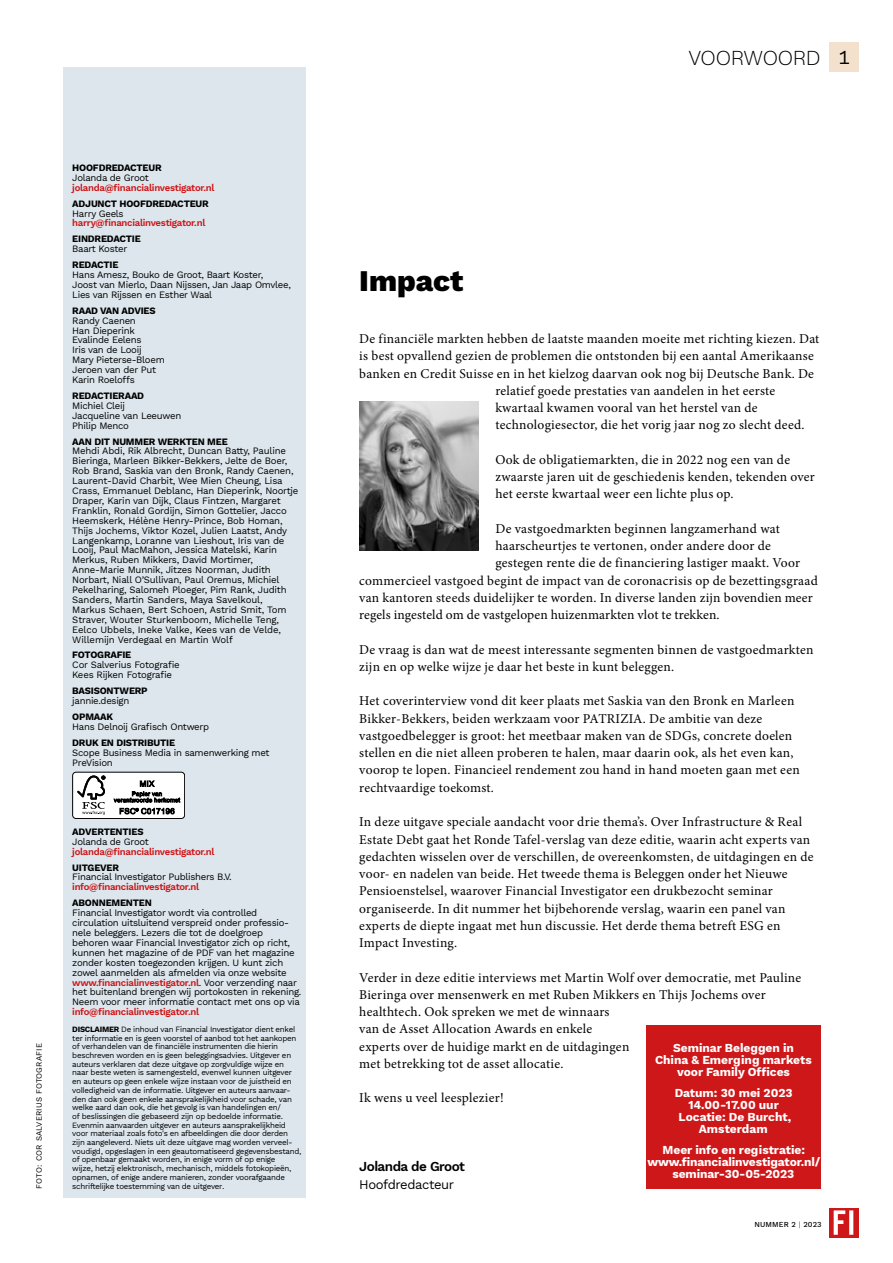
<style>
.page{position:relative;width:893px;height:1263px;background:#fff}
.page>*{position:absolute;margin:0;border:0;box-sizing:border-box;transform-origin:0 0}
.t1{font:800 30px "Work Sans";color:#000}
.t2{font:300 21px "Work Sans";letter-spacing:-.015em;color:#000}
.t3{font:19.5px "Work Sans";color:#000}
.t4{font:13.5px/17.2px "Minion Pro";letter-spacing:.02em;color:#000}
.t5{font:600 13.5px "Work Sans";letter-spacing:-.04em;color:#000}
.t6{font:13.05px "Work Sans";letter-spacing:-.03em;color:#000}
.t7{font:700 12px/12px "Work Sans";color:#fff;text-align:center}
.t8{font:9.6px/9.9px "Work Sans";letter-spacing:-.03em;color:#000}
.t9{font:700 9.6px "Work Sans";letter-spacing:-.02em;color:#000}
.t10{font:600 9.6px "Work Sans";letter-spacing:-.03em;color:#cd1719}
.t11{font:7.95px/8.7px "Work Sans";letter-spacing:-.03em;color:#000}
.t12{font:7.95px "Work Sans";letter-spacing:.02em;color:#000}
.t13{font:500 7.5px "Work Sans";letter-spacing:.02em;color:#000}
.s1{font-weight:600;color:#cd1719}
.s2{font-weight:700}
.s3{font-weight:400;color:#cd1719}
</style>
<div class="page">
<div style="left:64px;top:67px;width:242px;height:1130px;background:#dce6ec"></div>
<div style="left:829px;top:43px;width:30px;height:29px;background:#f3e1ce"></div>
<svg style="left:829px;top:1208px;width:30px;height:29px"></svg>
<svg style="left:834px;top:1210px;width:19px;height:25px"></svg>
<img style="left:359px;top:401px;width:119px;height:149px">
<div style="left:646px;top:1024px;width:175px;height:164px;background:#cd1719"></div>
<div style="left:73px;top:772px;width:112px;height:46px;background:#fff;border-radius:3px"></div>
<div style="left:72px;top:772px;width:113px;height:47px;border:1px solid #000;border-radius:3px"></div>
<svg style="left:77px;top:775px;width:28px;height:40px"></svg>
<svg style="left:114px;top:780px;width:66px;height:34px"></svg>
<p class="t12" style="left:33px;top:1188px;width:147px;rotate:-90deg">FOTO: COR SALVERIUS FOTOGRAFIE</p>
<p class="t9" style="left:72px;top:160px;width:91px">HOOFDREDACTEUR</p>
<p class="t8" style="left:72px;top:172px;width:78px">Jolanda de Groot</p>
<p class="t10" style="left:72px;top:180px;width:144px">jolanda@financialinvestigator.nl</p>
<p class="t9" style="left:72px;top:196px;width:138px">ADJUNCT HOOFDREDACTEUR</p>
<p class="t8" style="left:72px;top:208px;width:53px">Harry Geels</p>
<p class="t10" style="left:72px;top:216px;width:135px">harry@financialinvestigator.nl</p>
<p class="t9" style="left:72px;top:232px;width:70px">EINDREDACTIE</p>
<p class="t8" style="left:72px;top:244px;width:57px">Baart Koster</p>
<p class="t9" style="left:72px;top:258px;width:48px">REDACTIE</p>
<p class="t8" style="left:72px;top:269px;width:220px">Hans Amesz, Bouko de Groot, Baart Koster,<br>Joost van Mierlo, Daan Nijssen, Jan Jaap Omvlee,<br>Lies van Rijssen en Esther Waal</p>
<p class="t9" style="left:72px;top:303px;width:85px">RAAD VAN ADVIES</p>
<p class="t8" style="left:72px;top:315px;width:94px">Randy Caenen<br>Han Dieperink<br>Evalinde Eelens<br>Iris van de Looij<br>Mary Pieterse-Bloem<br>Jeroen van der Put<br>Karin Roeloffs</p>
<p class="t9" style="left:72px;top:388px;width:73px">REDACTIERAAD</p>
<p class="t8" style="left:72px;top:400px;width:110px">Michiel Cleij<br>Jacqueline van Leeuwen<br>Philip Menco</p>
<p class="t9" style="left:72px;top:434px;width:157px">AAN DIT NUMMER WERKTEN MEE</p>
<p class="t8" style="left:72px;top:446px;width:228px">Mehdi Abdi, Rik Albrecht, Duncan Batty, Pauline Bieringa, Marleen Bikker-Bekkers, Jelte de Boer, Rob Brand, Saskia van den Bronk, Randy Caenen, Laurent-David Charbit, Wee Mien Cheung, Lisa Crass, Emmanuel Deblanc, Han Dieperink, Noortje Draper, Karin van Dijk, Claus Fintzen, Margaret Franklin, Ronald Gordijn, Simon Gottelier, Jacco Heemskerk, Hélène Henry-Prince, Bob Homan, Thijs Jochems, Viktor Kozel, Julien Laatst, Andy Langenkamp, Loranne van Lieshout, Iris van de Looij, Paul MacMahon, Jessica Matelski, Karin Merkus, Ruben Mikkers, David Mortimer, Anne-Marie Munnik, Jitzes Noorman, Judith Norbart, Niall O’Sullivan, Paul Oremus, Michiel Pekelharing, Salomeh Ploeger, Pim Rank, Judith Sanders, Martin Sanders, Maya Savelkoul,<br>Markus Schaen, Bert Schoen, Astrid Smit, Tom Straver, Wouter Sturkenboom, Michelle Teng, Eelco Ubbels, Ineke Valke, Kees van de Velde, Willemijn Verdegaal en Martin Wolf</p>
<p class="t9" style="left:72px;top:648px;width:61px">FOTOGRAFIE</p>
<p class="t8" style="left:72px;top:660px;width:109px">Cor Salverius Fotografie<br>Kees Rijken Fotografie</p>
<p class="t9" style="left:72px;top:684px;width:77px">BASISONTWERP</p>
<p class="t8" style="left:72px;top:695px;width:59px">jannie.design</p>
<p class="t9" style="left:72px;top:709px;width:42px">OPMAAK</p>
<p class="t8" style="left:72px;top:721px;width:138px">Hans Delnoij Grafisch Ontwerp</p>
<p class="t9" style="left:72px;top:735px;width:104px">DRUK EN DISTRIBUTIE</p>
<p class="t8" style="left:72px;top:747px;width:199px">Scope Business Media in samenwerking met<br>PreVision</p>
<p class="t9" style="left:72px;top:824px;width:73px">ADVERTENTIES</p>
<p class="t8" style="left:72px;top:836px;width:78px">Jolanda de Groot</p>
<p class="t10" style="left:72px;top:844px;width:144px">jolanda@financialinvestigator.nl</p>
<p class="t9" style="left:72px;top:860px;width:48px">UITGEVER</p>
<p class="t8" style="left:72px;top:872px;width:161px">Financial Investigator Publishers B.V.</p>
<p class="t10" style="left:72px;top:880px;width:128px">info@financialinvestigator.nl</p>
<p class="t9" style="left:72px;top:896px;width:81px">ABONNEMENTEN</p>
<p class="t8" style="left:72px;top:907px;width:231px">Financial Investigator wordt via controlled circulation uitsluitend verspreid onder professio&shy;nele beleggers. Lezers die tot de doelgroep behoren waar Financial Investigator zich op richt, kunnen het magazine of de PDF van het magazine zonder kosten toegezonden krijgen. U kunt zich zowel aanmelden als afmelden via onze website <span class="s1">www.financialinvestigator.nl</span>. Voor verzending naar het buitenland brengen wij portokosten in rekening.<br>Neem voor meer informatie contact met ons op via</p>
<p class="t10" style="left:72px;top:1005px;width:128px">info@financialinvestigator.nl</p>
<p class="t11" style="left:72px;top:1024px;width:231px"><span class="s2">DISCLAIMER</span> De inhoud van Financial Investigator dient enkel ter informatie en is geen voorstel of aanbod tot het aankopen of verhandelen van de financiële instrumenten die hierin beschreven worden en is geen beleggingsadvies. Uitgever en auteurs verklaren dat deze uitgave op zorgvuldige wijze en naar beste weten is samengesteld, evenwel kunnen -uitgever en auteurs op geen enkele wijze instaan voor de -juistheid en volledigheid van de informatie. Uitgever en auteurs aanvaar&shy;den dan ook geen enkele aansprakelijkheid voor schade, van welke aard dan ook, die het gevolg is van handelingen en/<br>of beslissingen die gebaseerd zijn op bedoelde informatie. -Evenmin aanvaarden uitgever en auteurs aansprakelijkheid voor materiaal zoals foto's en afbeeldingen die door derden zijn aan-geleverd. Niets uit deze uitgave mag worden verveel&shy;voudigd, -opgeslagen in een geautomatiseerd gegevensbestand, of openbaar gemaakt worden, in enige vorm of op enige<br>wijze, hetzij elektronisch, mechanisch, middels fotokopieën, opnamen, of enige andere manieren, zonder voorafgaande schriftelijke toestemming van de uitgever.</p>
<h2 class="t2" style="left:688px;top:42px;width:134px">VOORWOORD</h2>
<h3 class="t3" style="left:838px;top:43px;width:13px">1</h3>
<h1 class="t1" style="left:359px;top:258px;width:106px">Impact</h1>
<p class="t4" style="left:359px;top:330px;width:462px">De financiële markten hebben de laatste maanden moeite met richting kiezen. Dat</p>
<p class="t4" style="left:359px;top:347px;width:456px">is best opvallend gezien de problemen die ontstonden bij een aantal Amerikaanse</p>
<p class="t4" style="left:359px;top:365px;width:456px">banken en Credit Suisse en in het kielzog daarvan ook nog bij Deutsche Bank. De</p>
<p class="t4" style="left:495px;top:382px;width:281px">relatief goede prestaties van aandelen in het eerste</p>
<p class="t4" style="left:495px;top:399px;width:264px">kwartaal kwamen vooral van het herstel van de</p>
<p class="t4" style="left:495px;top:416px;width:311px">technologiesector, die het vorig jaar nog zo slecht deed.</p>
<p class="t4" style="left:495px;top:451px;width:321px">Ook de obligatiemarkten, die in 2022 nog een van de zwaarste jaren uit de geschiedenis kenden, tekenden over het eerste kwartaal weer een lichte plus op.</p>
<p class="t4" style="left:495px;top:520px;width:286px">De vastgoedmarkten beginnen langzamerhand wat</p>
<p class="t4" style="left:495px;top:537px;width:277px">haarscheurtjes te vertonen, onder andere door de</p>
<p class="t4" style="left:495px;top:554px;width:306px">gestegen rente die de financiering lastiger maakt. Voor</p>
<p class="t4" style="left:359px;top:572px;width:460px">commercieel vastgoed begint de impact van de coronacrisis op de bezettingsgraad</p>
<p class="t4" style="left:359px;top:589px;width:455px">van kantoren steeds duidelijker te worden. In diverse landen zijn bovendien meer</p>
<p class="t4" style="left:359px;top:606px;width:362px">regels ingesteld om de vastgelopen huizenmarkten vlot te trekken.</p>
<p class="t4" style="left:359px;top:641px;width:456px">De vraag is dan wat de meest interessante segmenten binnen de vastgoedmarkten zijn en op welke wijze je daar het beste in kunt beleggen.</p>
<p class="t4" style="left:359px;top:692px;width:442px">Het coverinterview vond dit keer plaats met Saskia van den Bronk en Marleen Bikker-Bekkers, beiden werkzaam voor PATRIZIA. De ambitie van deze vastgoedbelegger is groot: het meetbaar maken van de SDGs, concrete doelen stellen en die niet alleen proberen te halen, maar daarin ook, als het even kan, voorop te lopen. Financieel rendement zou hand in hand moeten gaan met een rechtvaardige toekomst.</p>
<p class="t4" style="left:359px;top:813px;width:456px">In deze uitgave speciale aandacht voor drie thema’s. Over Infrastructure &amp; Real Estate Debt gaat het Ronde Tafel-verslag van deze editie, waarin acht experts van gedachten wisselen over de verschillen, de overeenkomsten, de uitdagingen en de voor- en nadelen van beide. Het tweede thema is Beleggen onder het Nieuwe Pensioenstelsel, waarover Financial Investigator een drukbezocht seminar organiseerde. In dit nummer het bijbehorende verslag, waarin een panel van experts de diepte ingaat met hun discussie. Het derde thema betreft ESG en Impact Investing.</p>
<p class="t4" style="left:359px;top:969px;width:443px">Verder in deze editie interviews met Martin Wolf over democratie, met Pauline Bieringa over mensenwerk en met Ruben Mikkers en Thijs Jochems over healthtech. Ook spreken we met de winnaars<br>van de Asset Allocation Awards en enkele<br>experts over de huidige markt en de uitdagingen<br>met betrekking tot de asset allocatie.</p>
<p class="t4" style="left:359px;top:1089px;width:146px">Ik wens u veel leesplezier!</p>
<p class="t7" style="left:655px;top:1041px;width:158px">Seminar Beleggen in<br>China &amp; Emerging markets voor Family Offices</p>
<p class="t7" style="left:675px;top:1086px;width:119px">Datum: 30 mei 2023<br>14.00-17.00 uur<br>Locatie: De Burcht,<br>Amsterdam</p>
<p class="t7" style="left:648px;top:1143px;width:174px">Meer info en registratie: www.financialinvestigator.nl/ seminar-30-05-2023</p>
<p class="t5" style="left:359px;top:1156px;width:107px">Jolanda de Groot</p>
<p class="t6" style="left:359px;top:1174px;width:96px">Hoofdredacteur</p>
<p class="t13" style="left:754px;top:1219px;width:69px">NUMMER 2 <span class="s3">|</span> 2023</p>
</div>
